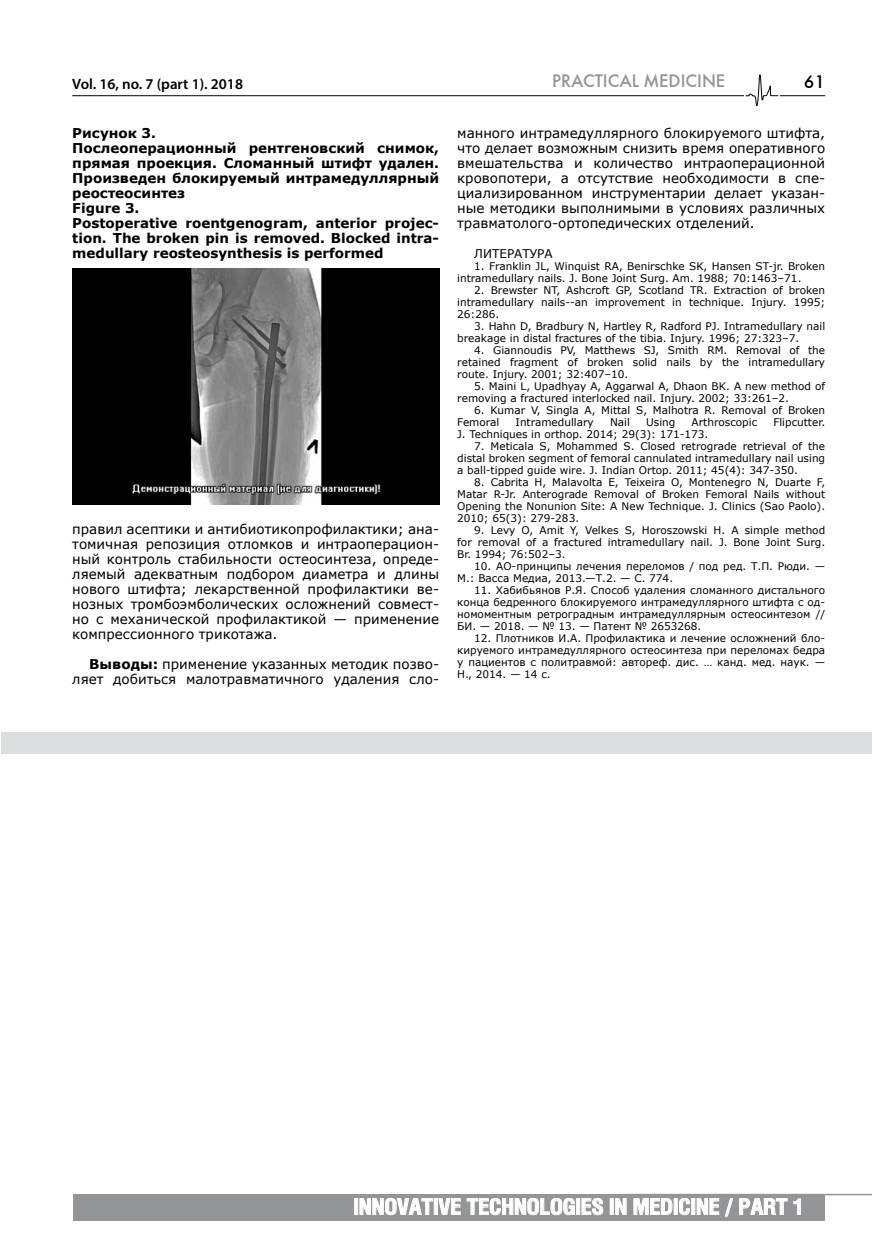
<style>
.page{position:relative;width:872px;height:1255px;background:#fff}
.page>*{position:absolute;margin:0;border:0;box-sizing:border-box;transform-origin:0 0}
.t1{font:700 21.75px "Helios Cond";color:#fff;scale:1.05 1}
.t2{font:18px "Futuris C";color:#939598}
.t3{font:18px "Futuris C";color:#000}
.t4{font:600 15px "Myriad Pro";color:#000}
.t5{font:13.5px/15px "Verdana";color:#000;text-align:justify}
.t6{font:700 13.5px/15px "Verdana";color:#000}
.t7{font:12px "Verdana";color:#000}
.t8{font:10.5px/12px "Verdana";color:#000;text-align:justify}
.s1{font-weight:700}
</style>
<div class="page">
<div style="left:74px;top:1193px;width:751px;height:27px;background:#939598"></div>
<div style="left:354px;top:1198px;width:4px;height:16px;border:1px solid #fff"></div>
<svg style="left:359px;top:1198px;width:216px;height:18px"></svg>
<div style="left:576px;top:1198px;width:4px;height:16px;border:1px solid #fff"></div>
<svg style="left:581px;top:1198px;width:22px;height:17px"></svg>
<div style="left:610px;top:1198px;width:4px;height:16px;border:1px solid #fff"></div>
<svg style="left:615px;top:1198px;width:12px;height:17px"></svg>
<svg style="left:633px;top:1198px;width:57px;height:17px"></svg>
<div style="left:691px;top:1198px;width:4px;height:16px;border:1px solid #fff"></div>
<svg style="left:696px;top:1198px;width:105px;height:19px"></svg>
<hr style="left:623px;top:1193px;width:249px;height:2px;background:#939598">
<hr style="left:72px;top:95px;width:753px;height:1px;background:#000">
<div style="left:744px;top:73px;width:35px;height:33px;background:#fff"></div>
<svg style="left:745px;top:74px;width:34px;height:32px"></svg>
<div style="left:1px;top:732px;width:871px;height:21px;background:#dcddde"></div>
<img style="left:72px;top:268px;width:367px;height:236px">
<h3 class="t4" style="left:72px;top:74px;width:172px">Vol. 16, no. 7 (part 1). 2018</h3>
<h2 class="t2" style="left:552px;top:69px;width:175px">PRACTICAL MEDICINE</h2>
<h2 class="t3" style="left:804px;top:71px;width:23px">61</h2>
<p class="t6" style="left:72px;top:125px;width:368px">Рисунок 3.<br>Послеоперационный рентгеновский снимок, прямая проекция. Сломанный штифт удален.<br>Произведен блокируемый интрамедуллярный реостеосинтез<br>Figure 3.<br>Postoperative roentgenogram, anterior projec&shy;tion. The broken pin is removed. Blocked intra&shy;medullary reosteosynthesis is performed</p>
<p class="t5" style="left:457px;top:125px;width:369px">манного интрамедуллярного блокируемого штифта, что делает возможным снизить время оперативного вмешательства и количество интраоперационной кровопотери, а отсутствие необходимости в спе&shy;циализированном инструментарии делает указан&shy;ные методики выполнимыми в условиях различных травматолого-ортопедических отделений.</p>
<p class="t7" style="left:474px;top:245px;width:80px">ЛИТЕРАТУРА</p>
<p class="t8" style="left:457px;top:260px;width:369px;text-indent:17px">1. Franklin JL, Winquist RA, Benirschke SK, Hansen ST-jr. Broken intramedullary nails. J. Bone Joint Surg. Am. 1988; 70:1463–71.</p>
<p class="t8" style="left:457px;top:284px;width:369px;text-indent:17px">2. Brewster NT, Ashcroft GP, Scotland TR. Extraction of broken intramedullary nails--an improvement in technique. Injury. 1995; 26:286.</p>
<p class="t8" style="left:457px;top:320px;width:369px;text-indent:17px">3. Hahn D, Bradbury N, Hartley R, Radford PJ. Intramedullary nail breakage in distal fractures of the tibia. Injury. 1996; 27:323–7.</p>
<p class="t8" style="left:457px;top:344px;width:369px;text-indent:17px">4. Giannoudis PV, Matthews SJ, Smith RM. Removal of the retained fragment of broken solid nails by the intramedullary route. Injury. 2001; 32:407–10.</p>
<p class="t8" style="left:457px;top:380px;width:369px;text-indent:17px">5. Maini L, Upadhyay A, Aggarwal A, Dhaon BK. A new method of removing a fractured interlocked nail. Injury. 2002; 33:261–2.</p>
<p class="t8" style="left:457px;top:404px;width:369px;text-indent:17px">6. Kumar V, Singla A, Mittal S, Malhotra R. Removal of Broken<br>Femoral</p>
<p class="t8" style="left:515px;top:416px;width:80px">Intramedullary</p>
<p class="t8" style="left:610px;top:416px;width:21px">Nail</p>
<p class="t8" style="left:646px;top:416px;width:31px">Using</p>
<p class="t8" style="left:691px;top:416px;width:67px">Arthroscopic</p>
<p class="t8" style="left:773px;top:416px;width:53px">Flipcutter.</p>
<p class="t8" style="left:457px;top:428px;width:253px">J. Techniques in orthop. 2014; 29(3): 171-173.</p>
<p class="t8" style="left:457px;top:440px;width:369px;text-indent:17px">7. Meticala S, Mohammed S. Closed retrograde retrieval of the distal broken segment of femoral cannulated intramedullary nail using a ball-tipped guide wire. J. Indian Ortop. 2011; 45(4): 347-350.</p>
<p class="t8" style="left:457px;top:476px;width:369px;text-indent:17px">8. Cabrita H, Malavolta E, Teixeira O, Montenegro N, Duarte F, Matar R-Jr. Anterograde Removal of Broken Femoral Nails without Opening the Nonunion Site: A New Technique. J. Clinics (Sao Paolo).<br>2010; 65(3): 279-283.</p>
<p class="t8" style="left:457px;top:524px;width:369px;text-indent:17px">9. Levy O, Amit Y, Velkes S, Horoszowski H. A simple method for removal of a fractured intramedullary nail. J. Bone Joint Surg.<br>Br. 1994; 76:502–3.</p>
<p class="t8" style="left:457px;top:560px;width:369px;text-indent:17px">10. АО-принципы лечения переломов / под ред. Т.П. Рюди. —<br>М.: Васса Медиа, 2013.—Т.2. — С. 774.</p>
<p class="t8" style="left:457px;top:584px;width:369px;text-indent:17px">11. Хабибьянов Р.Я. Способ удаления сломанного дистального конца бедренного блокируемого интрамедуллярного штифта с од&shy;номоментным ретроградным интрамедуллярным остеосинтезом // БИ. — 2018. — № 13. — Патент № 2653268.</p>
<p class="t8" style="left:457px;top:632px;width:369px;text-indent:17px">12. Плотников И.А. Профилактика и лечение осложнений бло&shy;кируемого интрамедуллярного остеосинтеза при переломах бедра у пациентов с политравмой: автореф. дис. … канд. мед. наук. — Н., 2014. — 14 с.</p>
<p class="t5" style="left:72px;top:521px;width:368px">правил асептики и антибиотикопрофилактики; ана&shy;томичная репозиция отломков и интраоперацион&shy;ный контроль стабильности остеосинтеза, опреде&shy;ляемый адекватным подбором диаметра и длины нового штифта; лекарственной профилактики ве&shy;нозных тромбоэмболических осложнений совмест&shy;но с механической профилактикой — применение компрессионного трикотажа.</p>
<p class="t5" style="left:72px;top:656px;width:368px;text-align:right"><span class="s1">Выводы:</span> применение указанных методик позво&shy;ляет добиться малотравматичного удаления сло-</p>
<h1 class="t1" style="left:353px;top:1193px;width:430px">INNOVATIVE TECHNOLOGIES IN MEDICINE / PART 1</h1>
</div>
